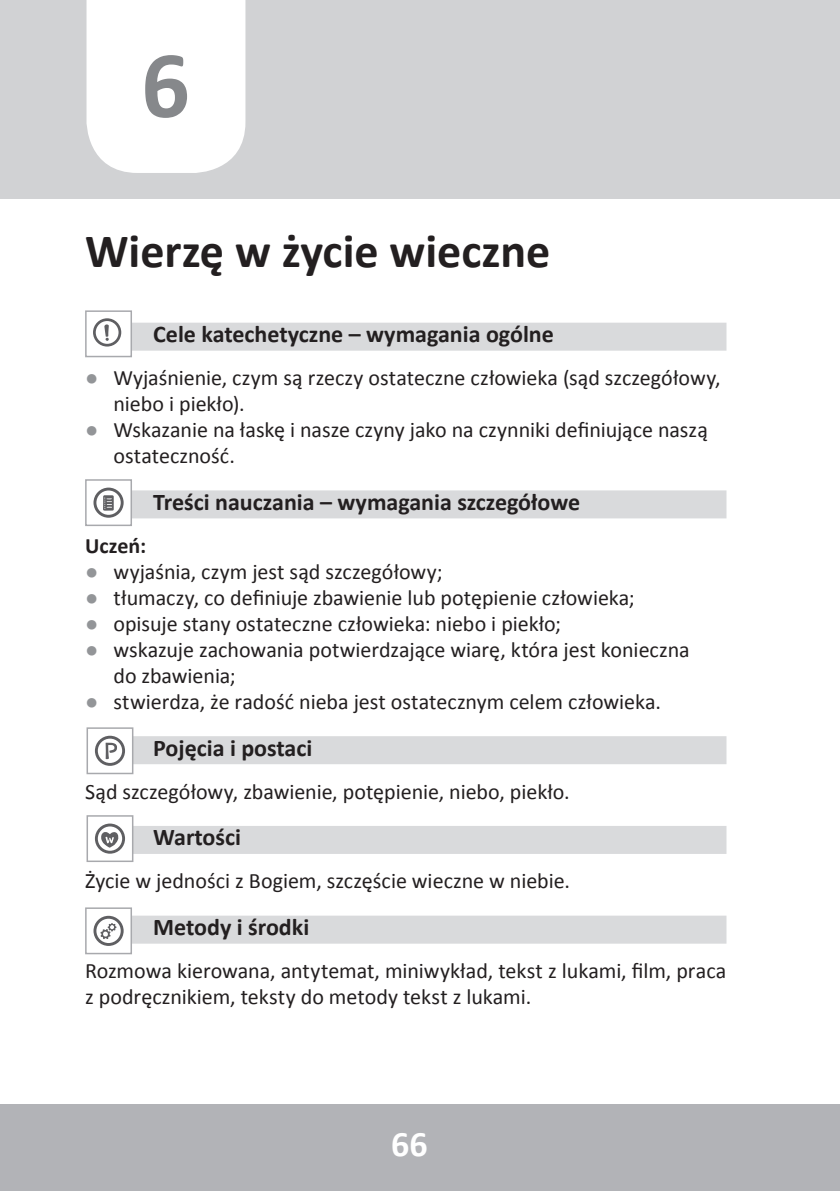
<style>
.page{position:relative;width:840px;height:1191px;background:#fff}
.page>*{position:absolute;margin:0;border:0;box-sizing:border-box;transform-origin:0 0}
.t1{font:700 96px "Calibri";color:#86888b}
.t2{font:700 48px "Calibri";color:#231f20}
.t3{font:700 36px "Calibri";color:#fff}
.t4{font:700 24px "Calibri";color:#231f20}
.t5{font:22px/26px "Calibri";color:#231f20}
.t6{font:700 22px "Calibri";color:#231f20}
.s1{font-family:"Arial";color:#939598}
</style>
<div class="page">
<div style="left:0;top:1104px;width:839px;height:87px;background:#b2b3b7"></div>
<div style="left:130px;top:323px;width:596px;height:28px;background:#d9dadc"></div>
<div style="left:130px;top:490px;width:596px;height:28px;background:#d9dadc"></div>
<div style="left:130px;top:736px;width:596px;height:28px;background:#d9dadc"></div>
<div style="left:130px;top:826px;width:596px;height:28px;background:#d9dadc"></div>
<div style="left:130px;top:915px;width:596px;height:28px;background:#d9dadc"></div>
<div style="left:0;top:0;width:839px;height:198px;background:#d1d2d4"></div>
<div style="left:86px;top:0;width:159px;height:173px;background:#fff"></div>
<svg style="left:93px;top:318px;width:28px;height:28px"></svg>
<div style="left:85px;top:310px;width:47px;height:47px;border:2px solid #a8a9ad"></div>
<svg style="left:93px;top:487px;width:30px;height:31px"></svg>
<div style="left:85px;top:479px;width:47px;height:47px;border:2px solid #a8a9ad"></div>
<svg style="left:95px;top:735px;width:30px;height:31px"></svg>
<div style="left:86px;top:727px;width:47px;height:47px;border:2px solid #a8a9ad"></div>
<svg style="left:95px;top:823px;width:30px;height:30px"></svg>
<div style="left:86px;top:815px;width:47px;height:47px;border:2px solid #a8a9ad"></div>
<svg style="left:93px;top:915px;width:30px;height:31px"></svg>
<div style="left:85px;top:907px;width:47px;height:47px;border:2px solid #a8a9ad"></div>
<h1 class="t1" style="left:141px;top:24px;width:50px">6</h1>
<h2 class="t2" style="left:85px;top:220px;width:466px">Wierzę w życie wieczne</h2>
<p class="t4" style="left:153px;top:319px;width:402px">Cele katechetyczne – wymagania ogólne</p>
<p class="t5" style="left:113px;top:365px;width:608px;text-indent:-28px"><span class="s1">●</span> Wyjaśnienie, czym są rzeczy ostateczne człowieka (sąd szczegółowy, niebo i piekło).</p>
<p class="t5" style="left:113px;top:417px;width:595px;text-indent:-28px"><span class="s1">●</span> Wskazanie na łaskę i nasze czyny jako na czynniki definiujące naszą ostateczność.</p>
<p class="t4" style="left:153px;top:486px;width:428px">Treści nauczania – wymagania szczegółowe</p>
<p class="t6" style="left:85px;top:531px;width:63px">Uczeń:</p>
<p class="t5" style="left:85px;top:558px;width:359px"><span class="s1">●</span> wyjaśnia, czym jest sąd szczegółowy;</p>
<p class="t5" style="left:85px;top:585px;width:551px"><span class="s1">●</span> tłumaczy, co definiuje zbawienie lub potępienie człowieka;</p>
<p class="t5" style="left:85px;top:611px;width:477px"><span class="s1">●</span> opisuje stany ostateczne człowieka: niebo i piekło;</p>
<p class="t5" style="left:113px;top:637px;width:577px;text-indent:-28px"><span class="s1">●</span> wskazuje zachowania potwierdzające wiarę, która jest konieczna do zbawienia;</p>
<p class="t5" style="left:85px;top:689px;width:577px"><span class="s1">●</span> stwierdza, że radość nieba jest ostatecznym celem człowieka.</p>
<p class="t4" style="left:153px;top:732px;width:160px">Pojęcia i postaci</p>
<p class="t5" style="left:85px;top:778px;width:486px">Sąd szczegółowy, zbawienie, potępienie, niebo, piekło.</p>
<p class="t4" style="left:153px;top:822px;width:89px">Wartości</p>
<p class="t5" style="left:85px;top:868px;width:486px">Życie w jedności z Bogiem, szczęście wieczne w niebie.</p>
<p class="t4" style="left:153px;top:911px;width:157px">Metody i środki</p>
<p class="t5" style="left:85px;top:958px;width:642px">Rozmowa kierowana, antytemat, miniwykład, tekst z lukami, film, praca z podręcznikiem, teksty do metody tekst z lukami.</p>
<h3 class="t3" style="left:391px;top:1120px;width:38px">66</h3>
</div>
